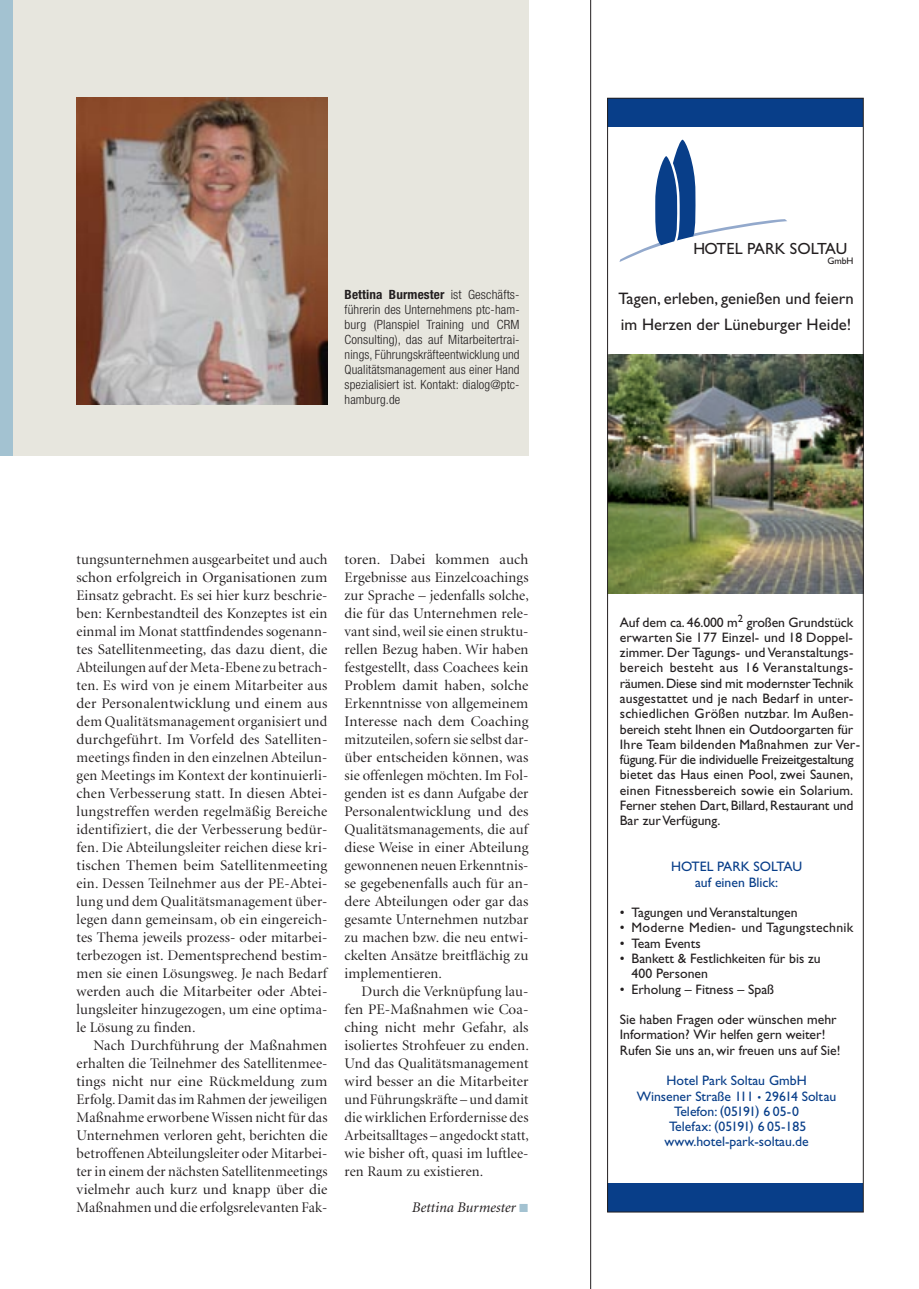
<style>
.page{position:relative;width:919px;height:1289px;background:#fff}
.page>*{position:absolute;margin:0;border:0;box-sizing:border-box;transform-origin:0 0}
.t1{font:16.65px/26.4px "Gill Sans";color:#231f20}
.t2{font:16.2px "Gill Sans";letter-spacing:-.01em;color:#231f20}
.t3{font:14.7px/18px "Minion Display";letter-spacing:.01em;color:#231f20;text-align:justify}
.t4{font:italic 14.7px "Minion";color:#231f20}
.t5{font:13.8px/15.3px "Gill Sans";color:#231f20;text-align:justify}
.t6{font:13.8px/15.3px "Gill Sans";color:#083e89;text-align:center}
.t7{font:13.8px "Gill Sans";letter-spacing:.02em;color:#231f20}
.t8{font:300 condensed 12.75px/15px "Helvetica Neue LT";letter-spacing:.01em;color:#231f20;text-align:justify}
.t9{font:9.6px "Gill Sans";color:#231f20}
.s1{font-weight:700}
.s2{font-size:10.65px}
</style>
<div class="page">
<div style="left:13px;top:0;width:515px;height:456px;background:#e7e6de"></div>
<div style="left:0;top:0;width:13px;height:456px;background:#a3c2d1"></div>
<img style="left:77px;top:98px;width:250px;height:306px">
<hr style="left:590px;top:0;width:1px;height:1288px;background:#231f20">
<svg style="left:609px;top:100px;width:252px;height:1110px"></svg>
<p class="t8" style="left:344px;top:287px;width:176px"><span class="s1">Bettina Burmester</span> ist Geschäfts&shy;führerin des Unternehmens ptc-ham&shy;burg (Planspiel Training und CRM Consulting), das auf Mitarbeitertrai&shy;nings, Führungskräfteentwicklung und Qualitätsmanagement aus einer Hand spezialisiert ist. Kontakt: dialog@ptc&shy;hamburg.de</p>
<p class="t3" style="left:77px;top:551px;width:252px">tungsunternehmen ausgearbeitet und auch schon erfolgreich in Organisationen zum Einsatz gebracht. Es sei hier kurz beschrie&shy;ben: Kernbestandteil des Konzeptes ist ein einmal im Monat stattfindendes sogenann&shy;tes Satellitenmeeting, das dazu dient, die Abteilungen auf der Meta-Ebene zu betrach&shy;ten. Es wird von je einem Mitarbeiter aus der Personalentwicklung und einem aus dem Qualitätsmanagement organisiert und durchgeführt. Im Vorfeld des Satelliten&shy;meetings finden in den einzelnen Abteilun&shy;gen Meetings im Kontext der kontinuierli&shy;chen Verbesserung statt. In diesen Abtei&shy;lungstreffen werden regelmäßig Bereiche identifiziert, die der Verbesserung bedür&shy;fen. Die Abteilungsleiter reichen diese kri&shy;tischen Themen beim Satellitenmeeting ein. Dessen Teilnehmer aus der PE-Abtei&shy;lung und dem Qualitätsmanagement über&shy;legen dann gemeinsam, ob ein eingereich&shy;tes Thema jeweils prozess- oder mitarbei&shy;terbezogen ist. Dementsprechend bestim&shy;men sie einen Lösungsweg. Je nach Bedarf werden auch die Mitarbeiter oder Abtei&shy;lungsleiter hinzugezogen, um eine optima&shy;le Lösung zu finden.</p>
<p class="t3" style="left:77px;top:1037px;width:252px;text-indent:17px">Nach Durchführung der Maßnahmen erhalten die Teilnehmer des Satellitenmee&shy;tings nicht nur eine Rückmeldung zum Erfolg. Damit das im Rahmen der jeweiligen Maßnahme erworbene Wissen nicht für das Unternehmen verloren geht, berichten die betroffenen Abteilungsleiter oder Mitarbei&shy;ter in einem der nächsten Satellitenmeetings vielmehr auch kurz und knapp über die Maßnahmen und die erfolgsrelevanten Fak-</p>
<p class="t3" style="left:344px;top:551px;width:186px">toren. Dabei kommen auch Ergebnisse aus Einzelcoachings zur Sprache – jedenfalls solche, die für das Unternehmen rele&shy;vant sind, weil sie einen struktu&shy;rellen Bezug haben. Wir haben festgestellt, dass Coachees kein Problem damit haben, solche Erkenntnisse von allgemeinem Interesse nach dem Coaching mitzuteilen, sofern sie selbst dar&shy;über entscheiden können, was sie offenlegen möchten. Im Fol&shy;genden ist es dann Aufgabe der Personalentwicklung und des Qualitätsmanagements, die auf diese Weise in einer Abteilung gewonnenen neuen Erkenntnis&shy;se gegebenenfalls auch für an&shy;dere Abteilungen oder gar das gesamte Unternehmen nutzbar zu machen bzw. die neu entwi&shy;ckelten Ansätze breitflächig zu implementieren.</p>
<p class="t3" style="left:344px;top:983px;width:186px;text-indent:17px">Durch die Verknüpfung lau&shy;fen PE-Maßnahmen wie Coa&shy;ching nicht mehr Gefahr, als isoliertes Strohfeuer zu enden.<br>Und das Qualitätsmanagement wird besser an die Mitarbeiter und Führungskräfte – und damit die wirklichen Erfordernisse des Arbeitsalltages – angedockt statt, wie bisher oft, quasi im luftlee&shy;ren Raum zu existieren.</p>
<p class="t4" style="left:411px;top:1200px;width:105px">Bettina Burmester</p>
<p class="t2" style="left:693px;top:239px;width:155px">HOTEL PARK SOLTAU</p>
<p class="t1" style="left:618px;top:285px;width:236px">Tagen, erleben, genießen und feiern im Herzen der Lüneburger Heide!</p>
<p class="t9" style="left:827px;top:255px;width:27px">GmbH</p>
<p class="t5" style="left:619px;top:614px;width:235px">Auf dem ca. 46.000 m<sup>2</sup> großen Grundstück</p>
<p class="t5" style="left:619px;top:645px;width:235px">zimmer. Der Tagungs- und Veranstaltungs&shy;bereich besteht aus 16 Veranstaltungs&shy;räumen. Diese sind mit modernster Technik ausgestattet und je nach Bedarf in unter&shy;schiedlichen Größen nutzbar. Im Außen&shy;bereich steht Ihnen ein Outdoorgarten für</p>
<p class="t5" style="left:619px;top:752px;width:235px">fügung. Für die individuelle Freizeitgestaltung bietet das Haus einen Pool, zwei Saunen, einen Fitnessbereich sowie ein Solarium.<br>Ferner stehen Dart, Billard, Restaurant und Bar zur Verfügung.</p>
<p class="t6" style="left:671px;top:859px;width:132px">HOTEL PARK SOLTAU auf einen Blick:</p>
<p class="t5" style="left:619px;top:904px;width:179px">• Tagungen und Veranstaltungen</p>
<p class="t7" style="left:619px;top:919px;width:235px">• Moderne Medien- und Tagungstechnik</p>
<p class="t5" style="left:619px;top:935px;width:82px">• Team Events</p>
<p class="t5" style="left:631px;top:950px;width:191px;text-indent:-12px">• Bankett &amp; Festlichkeiten für bis zu<br>400 Personen</p>
<p class="t5" style="left:619px;top:981px;width:156px">• Erholung – Fitness – Spaß</p>
<p class="t5" style="left:619px;top:1027px;width:222px">Information? Wir helfen gern weiter!<br>Rufen Sie uns an, wir freuen uns auf Sie!</p>
<p class="t6" style="left:636px;top:1073px;width:201px">Hotel Park Soltau GmbH<br>Winsener Straße 111 <span class="s2">•</span> 29614 Soltau<br>Telefon: (05191) 6 05-0<br>Telefax: (05191) 6 05-185 www.hotel-park-soltau.de</p>
<p class="t5" style="left:619px;top:629px;width:234px">erwarten Sie 177 Einzel- und 18 Doppel-</p>
<p class="t7" style="left:619px;top:736px;width:242px">Ihre Team bildenden Maßnahmen zur Ver-</p>
<p class="t5" style="left:619px;top:1011px;width:218px">Sie haben Fragen oder wünschen mehr</p>
</div>
